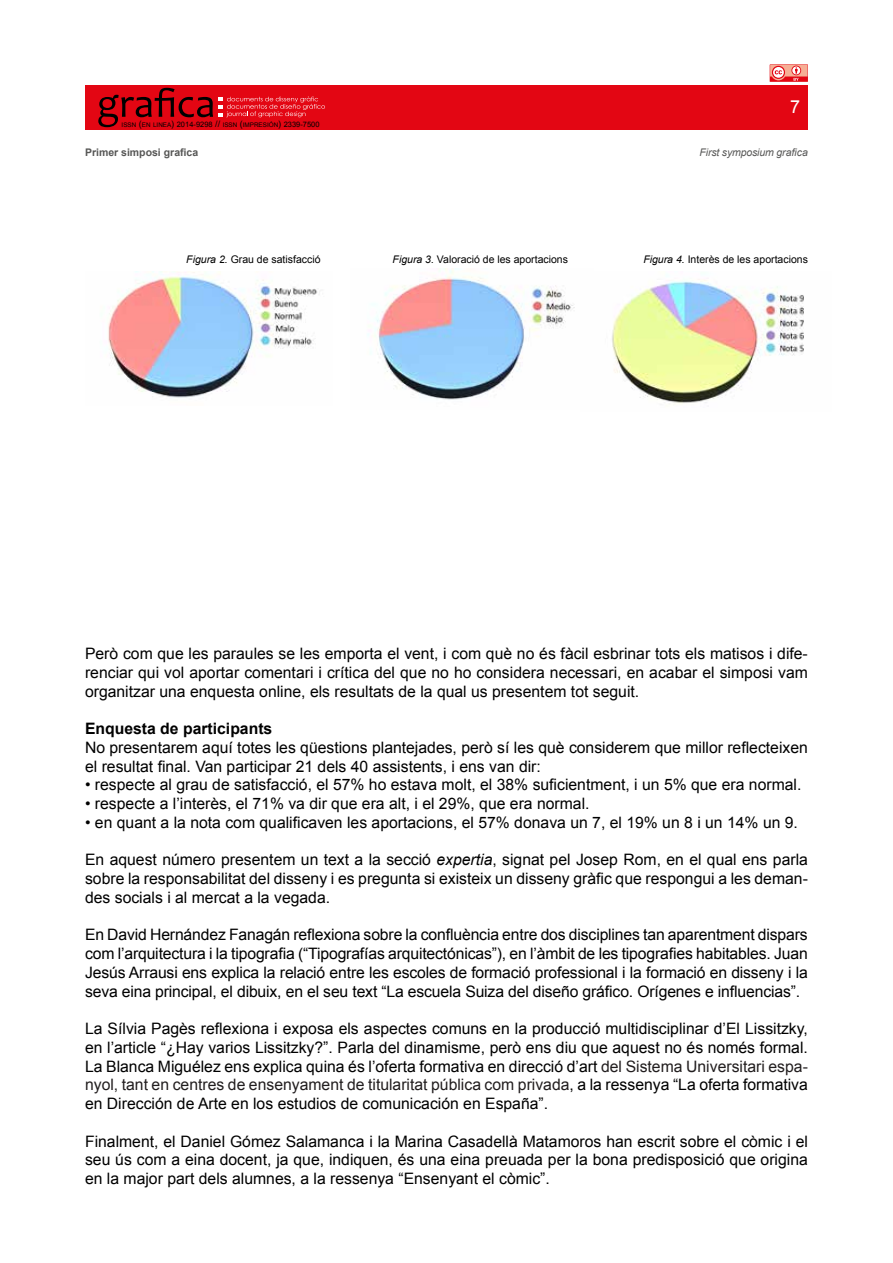
<style>
.page{position:relative;width:893px;height:1263px;background:#fff}
.page>*{position:absolute;margin:0;border:0;box-sizing:border-box;transform-origin:0 0}
.t1{font:18px "Arial";color:#fff}
.t2{font:15.75px/18.8px "Arial";color:#000;text-align:justify}
.t3{font:700 15.75px "Arial";color:#000}
.t4{font:10.5px "Arial";color:#000}
.t5{font:italic 10.5px "Arial";letter-spacing:-.015em;color:#575756}
.t6{font:700 10.5px "Arial";color:#575756}
.t7{font:6.3px "Arial";color:#000}
.s1{font-size:9px}
.s2{font-size:7.5px}
.s3{font-style:italic}
.s4{color:#221e1f}
</style>
<div class="page">
<div style="left:85px;top:85px;width:723px;height:44px;background:#e30613"></div>
<svg style="left:98px;top:88px;width:227px;height:39px"></svg>
<svg style="left:770px;top:64px;width:38px;height:18px"></svg>
<img style="left:612px;top:279px;width:192px;height:126px">
<img style="left:367px;top:268px;width:208px;height:132px">
<img style="left:108px;top:271px;width:209px;height:127px">
<p class="t7" style="left:122px;top:121px;width:199px">ISSN <span class="s1">(</span>EN LINEA<span class="s1">)</span> <span class="s2">2014-9298</span> <span class="s1">//</span> ISSN <span class="s1">(</span>IMPRESIÓN<span class="s1">)</span> <span class="s2">2339-7500</span></p>
<p class="t1" style="left:790px;top:95px;width:12px">7</p>
<p class="t6" style="left:85px;top:146px;width:115px">Primer simposi grafica</p>
<p class="t5" style="left:700px;top:146px;width:110px">First symposium grafica</p>
<p class="t4" style="left:186px;top:252px;width:136px"><span class="s3">Figura 2.</span> Grau de satisfacció</p>
<p class="t4" style="left:393px;top:252px;width:177px"><span class="s3">Figura 3.</span> Valoració de les aportacions</p>
<p class="t4" style="left:643px;top:252px;width:166px"><span class="s3">Figura 4.</span> Interès de les aportacions</p>
<p class="t2" style="left:85px;top:644px;width:724px">Però com que les paraules se les emporta el vent, i com què no és fàcil esbrinar tots els matisos i dife&shy;renciar qui vol aportar comentari i crítica del que no ho considera necessari, en acabar el simposi vam organitzar una enquesta online, els resultats de la qual us presentem tot seguit.</p>
<p class="t3" style="left:85px;top:718px;width:189px">Enquesta de participants</p>
<p class="t2" style="left:85px;top:738px;width:724px">No presentarem aquí totes les qüestions plantejades, però sí les què considerem que millor reflecteixen el resultat final. Van participar 21 dels 40 assistents, i ens van dir:</p>
<p class="t2" style="left:85px;top:776px;width:718px">• respecte al grau de satisfacció, el 57% ho estava molt, el 38% suficientment, i un 5% que era normal.</p>
<p class="t2" style="left:85px;top:794px;width:506px">• respecte a l’interès, el 71% va dir que era alt, i el 29%, que era normal.</p>
<p class="t2" style="left:85px;top:813px;width:714px">• en quant a la nota com qualificaven les aportacions, el 57% donava un 7, el 19% un 8 i un 14% un 9.</p>
<p class="t2" style="left:85px;top:851px;width:724px">En aquest número presentem un text a la secció <span class="s3">expertia</span>, signat pel Josep Rom, en el qual ens parla sobre la responsabilitat del disseny i es pregunta si existeix un disseny gràfic que respongui a les deman&shy;des socials i al mercat a la vegada.</p>
<p class="t2" style="left:85px;top:926px;width:724px">En David Hernández Fanagán reflexiona sobre la confluència entre dos disciplines tan aparentment dispars com l’arquitectura i la tipografia (“Tipografías arquitectónicas”), en l’àmbit de les tipografies habitables. Juan Jesús Arrausi ens explica la relació entre les escoles de formació professional i la formació en disseny i la seva eina principal, el dibuix, en el seu text “La escuela Suiza del diseño gráfico. Orígenes e influencias”.</p>
<p class="t2" style="left:85px;top:1019px;width:724px">La Sílvia Pagès reflexiona i exposa els aspectes comuns en la producció multidisciplinar d’El Lissitzky, en l’article “¿Hay varios Lissitzky?”. Parla del dinamisme, però ens diu que aquest no és només formal.<br>La Blanca Miguélez ens explica quina és l’oferta formativa en direcció d’art <span class="s4">del Sistema Universitari espa&shy;nyol, tant en centres de ensenyament de titularitat pública com privada</span>, a la ressenya “La oferta formativa en Dirección de Arte en los estudios de comunicación en España”.</p>
<p class="t2" style="left:85px;top:1132px;width:724px">Finalment, el Daniel Gómez Salamanca i la Marina Casadellà Matamoros han escrit sobre el còmic i el seu ús com a eina docent, ja que, indiquen, és una eina preuada per la bona predisposició que origina en la major part dels alumnes, a la ressenya “Ensenyant el còmic”.</p>
</div>
